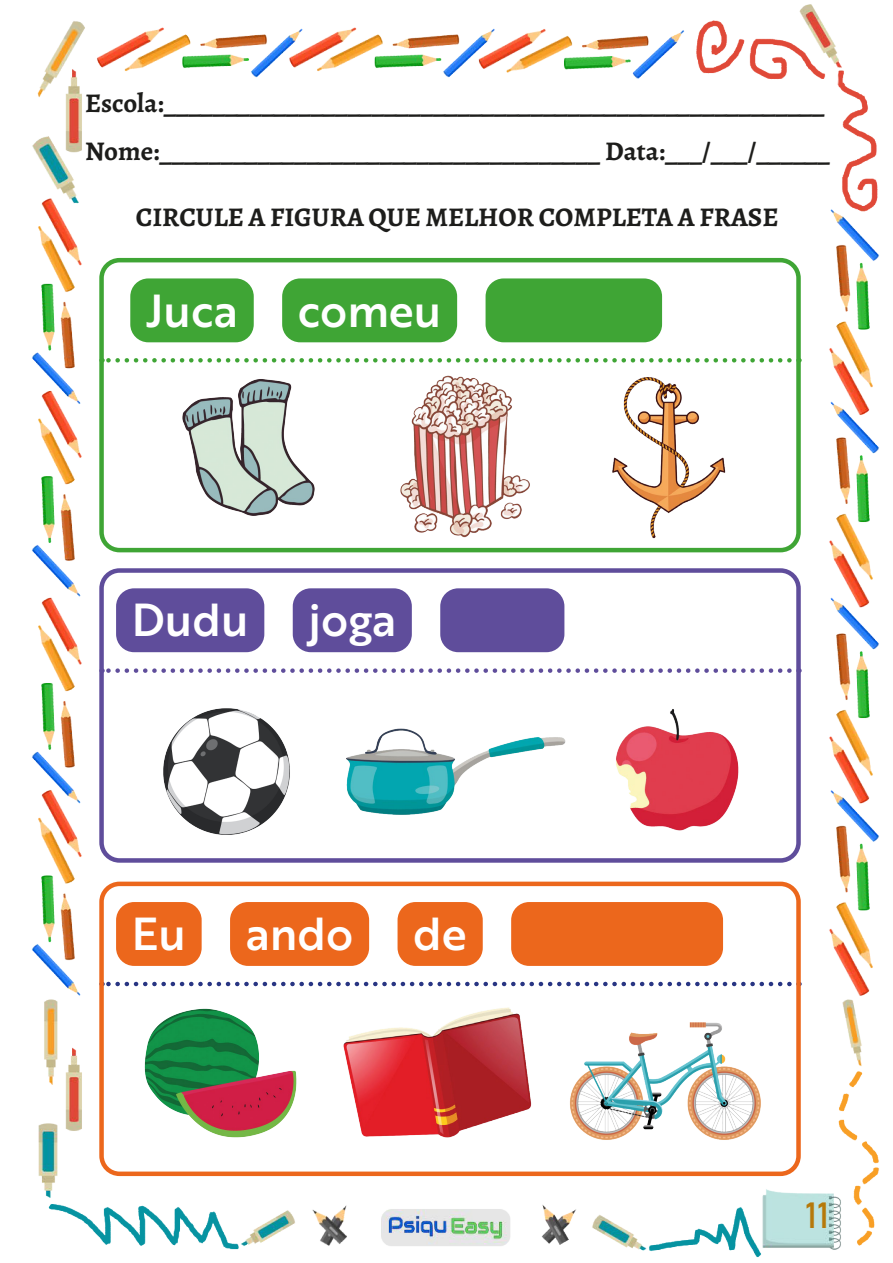
<style>
.page{position:relative;width:893px;height:1263px;background:#fff}
.page>*{position:absolute;margin:0;border:0;box-sizing:border-box;transform-origin:0 0}
.t1{font:45px "Brother 1816 Medium";color:#fff}
.t2{font:36px "Bahnschrift";color:#b6790a}
.t3{font:700 27px/47.2px "Alegreya";color:#1d1d1b}
</style>
<div class="page">
<img style="left:32px;top:4px;width:847px;height:1254px">
<img style="left:173px;top:371px;width:149px;height:154px">
<img style="left:395px;top:368px;width:137px;height:171px">
<img style="left:605px;top:370px;width:126px;height:171px">
<img style="left:151px;top:697px;width:153px;height:149px">
<img style="left:138px;top:1003px;width:168px;height:141px">
<img style="left:608px;top:697px;width:142px;height:149px">
<img style="left:567px;top:1018px;width:201px;height:126px">
<img style="left:344px;top:724px;width:224px;height:94px">
<img style="left:340px;top:1003px;width:193px;height:141px">
<svg style="left:104px;top:358px;width:685px;height:5px"></svg>
<svg style="left:104px;top:982px;width:685px;height:4px"></svg>
<svg style="left:104px;top:668px;width:685px;height:5px"></svg>
<div style="left:99px;top:258px;width:702px;height:294px;border:4px solid #3fa535;border-radius:18px"></div>
<div style="left:99px;top:882px;width:702px;height:294px;border:4px solid #ec671c;border-radius:18px"></div>
<div style="left:99px;top:568px;width:702px;height:295px;border:4px solid #5f4d9b;border-radius:18px"></div>
<p class="t3" style="left:85px;top:80px;width:746px">Escola:______________________________________________________<br>Nome:____________________________________ Data:___/___/______</p>
<p class="t3" style="left:136px;top:193px;width:644px">CIRCULE A FIGURA QUE MELHOR COMPLETA A FRASE</p>
<h1 class="t1" style="left:146px;top:277px;width:93px">Juca</h1>
<h1 class="t1" style="left:298px;top:276px;width:145px">comeu</h1>
<h1 class="t1" style="left:132px;top:586px;width:118px">Dudu</h1>
<h1 class="t1" style="left:308px;top:586px;width:89px">joga</h1>
<h1 class="t1" style="left:132px;top:900px;width:56px">Eu</h1>
<h1 class="t1" style="left:246px;top:900px;width:109px">ando</h1>
<h1 class="t1" style="left:413px;top:900px;width:55px">de</h1>
<h2 class="t2" style="left:805px;top:1188px;width:25px">11</h2>
</div>
